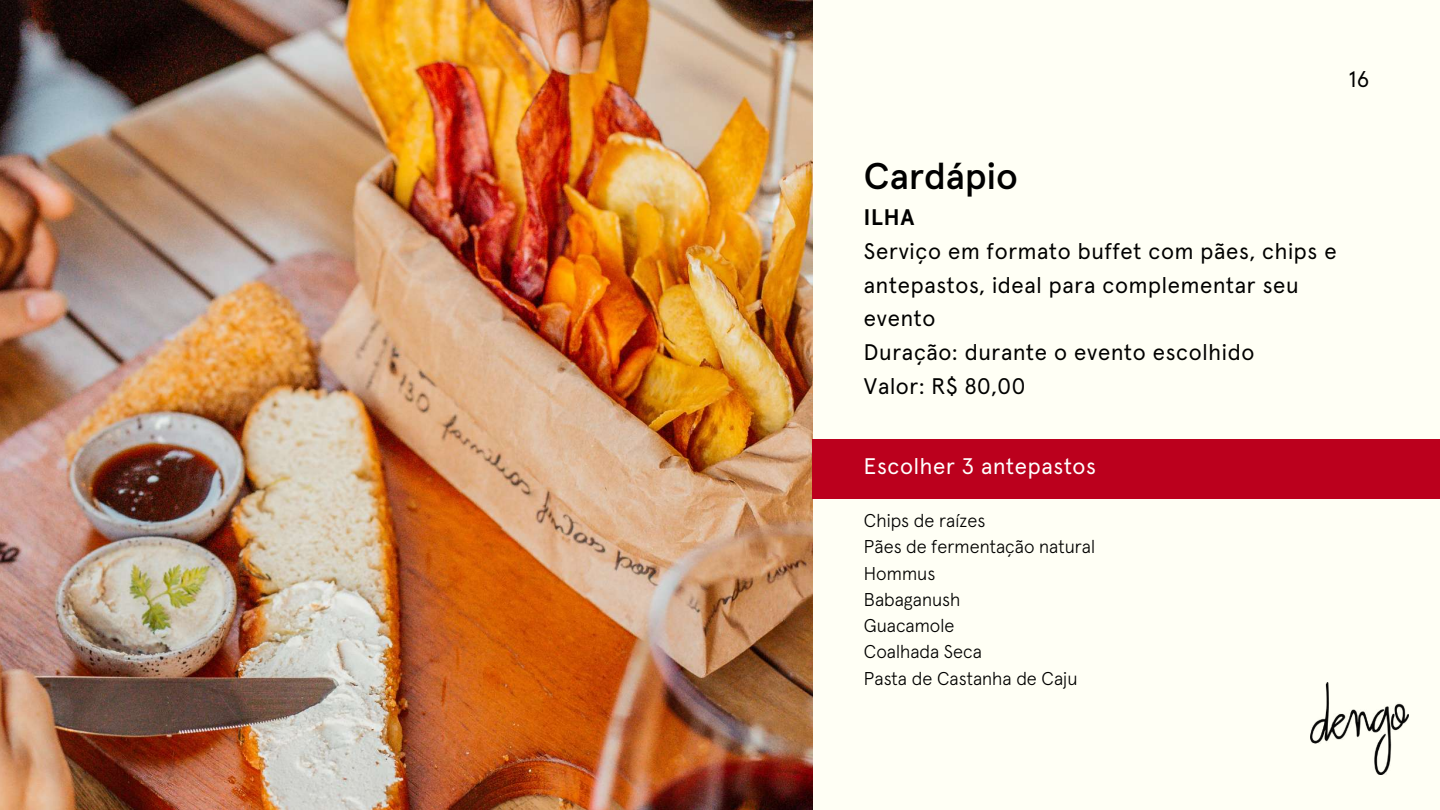
<style>
.page{position:relative;width:1440px;height:810px;background:#fffff5}
.page>*{position:absolute;margin:0;border:0;box-sizing:border-box;transform-origin:0 0}
.t1{font:500 37.2px "Apercu Pro";color:#000}
.t2{font:22.5px/33.8px "Apercu Pro";letter-spacing:.03em;color:#000}
.t3{font:22.5px "Apercu Pro";letter-spacing:.03em;color:#fff}
.t4{font:700 22.5px "Apercu Pro";color:#000}
.t5{font:300 18.5px/26.2px "Apercu Pro";color:#000}
</style>
<div class="page">
<img style="left:1310px;top:683px;width:98px;height:92px">
<img style="left:0;top:0;width:812px;height:810px">
<div style="left:812px;top:439px;width:628px;height:60px;background:#bb001d"></div>
<p class="t2" style="left:1349px;top:63px;width:22px">16</p>
<h1 class="t1" style="left:864px;top:160px;width:155px">Cardápio</h1>
<p class="t4" style="left:864px;top:207px;width:52px">ILHA</p>
<p class="t2" style="left:864px;top:235px;width:474px">Serviço em formato buffet com pães, chips e antepastos, ideal para complementar seu evento<br>Duração: durante o evento escolhido<br>Valor: R$ 80,00</p>
<p class="t3" style="left:864px;top:457px;width:234px">Escolher 3 antepastos</p>
<p class="t5" style="left:864px;top:509px;width:233px">Chips de raízes<br>Pães de fermentação natural<br>Hommus<br>Babaganush<br>Guacamole<br>Coalhada Seca<br>Pasta de Castanha de Caju</p>
</div>
